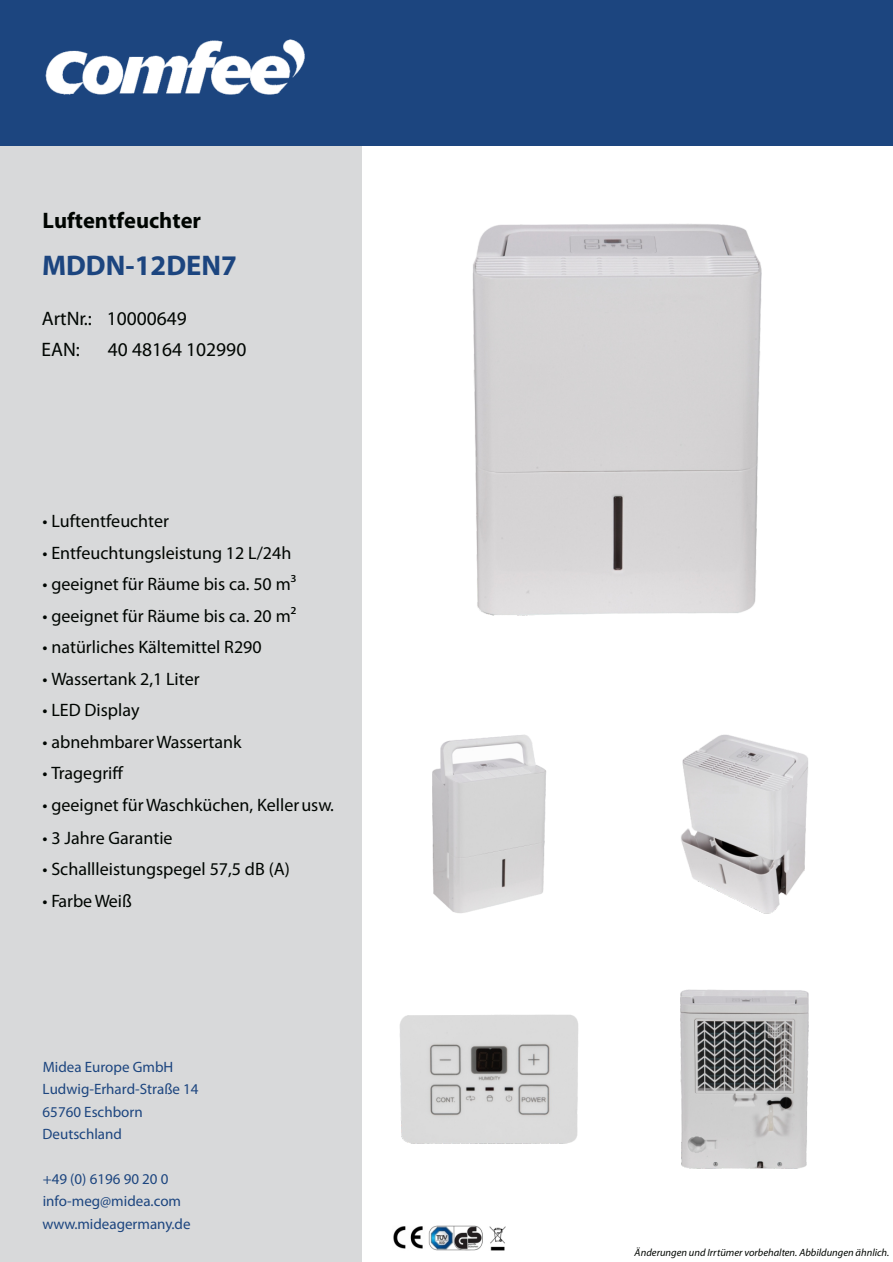
<style>
.page{position:relative;width:893px;height:1262px;background:#fff}
.page>*{position:absolute;margin:0;border:0;box-sizing:border-box;transform-origin:0 0}
.t1{font:700 28.5px "Myriad Pro";color:#1c457f}
.t2{font:700 22.5px "Myriad Pro";color:#000501}
.t3{font:19.5px/31.3px "Myriad Pro";color:#000501}
.t4{font:18px "Myriad Pro";color:#000501}
.t5{font:15px/22.5px "Myriad Pro";color:#1c457f}
.t6{font:italic 10.5px "Myriad Pro";color:#000501}
</style>
<div class="page">
<div style="left:0;top:0;width:361px;height:1262px;background:#d8d9da"></div>
<div style="left:0;top:0;width:893px;height:146px;background:#1c457f"></div>
<img style="left:472px;top:223px;width:290px;height:393px">
<img style="left:432px;top:734px;width:115px;height:179px">
<img style="left:45px;top:39px;width:317px;height:151px">
<img style="left:681px;top:734px;width:127px;height:180px">
<img style="left:399px;top:1014px;width:180px;height:130px">
<img style="left:680px;top:989px;width:129px;height:180px">
<img style="left:393px;top:1225px;width:113px;height:25px">
<p class="t2" style="left:43px;top:211px;width:160px">Luftentfeuchter</p>
<h1 class="t1" style="left:42px;top:254px;width:196px">MDDN-12DEN7</h1>
<p class="t3" style="left:41px;top:304px;width:147px">ArtNr.: 10000649<br>EAN:</p>
<p class="t3" style="left:108px;top:336px;width:140px">40 48164 102990</p>
<p class="t4" style="left:43px;top:514px;width:128px">• Luftentfeuchter</p>
<p class="t4" style="left:43px;top:545px;width:250px">• Entfeuchtungsleistung 12 L/24h</p>
<p class="t4" style="left:43px;top:577px;width:255px">• geeignet für Räume bis ca. 50 m³</p>
<p class="t4" style="left:43px;top:608px;width:255px">• geeignet für Räume bis ca. 20 m²</p>
<p class="t4" style="left:43px;top:640px;width:221px">• natürliches Kältemittel R290</p>
<p class="t4" style="left:43px;top:671px;width:159px">• Wassertank 2,1 Liter</p>
<p class="t4" style="left:43px;top:703px;width:99px">• LED Display</p>
<p class="t4" style="left:43px;top:734px;width:200px">• abnehmbarer Wassertank</p>
<p class="t4" style="left:43px;top:766px;width:83px">• Tragegriff</p>
<p class="t4" style="left:43px;top:797px;width:293px">• geeignet für Waschküchen, Kellerusw.</p>
<p class="t4" style="left:43px;top:830px;width:132px">• 3 Jahre Garantie</p>
<p class="t4" style="left:43px;top:861px;width:249px">• Schallleistungspegel 57,5 dB (A)</p>
<p class="t4" style="left:43px;top:893px;width:91px">• Farbe Weiß</p>
<p class="t5" style="left:43px;top:1057px;width:157px">Midea Europe GmbH<br>Ludwig-Erhard-Straße 14<br>65760 Eschborn<br>Deutschland</p>
<p class="t5" style="left:42px;top:1168px;width:150px">+49 (0) 6196 90 20 0 info-meg@midea.com www.mideagermany.de</p>
<p class="t6" style="left:634px;top:1247px;width:256px">Änderungen und Irrtümer vorbehalten. Abbildungen ähnlich.</p>
</div>
